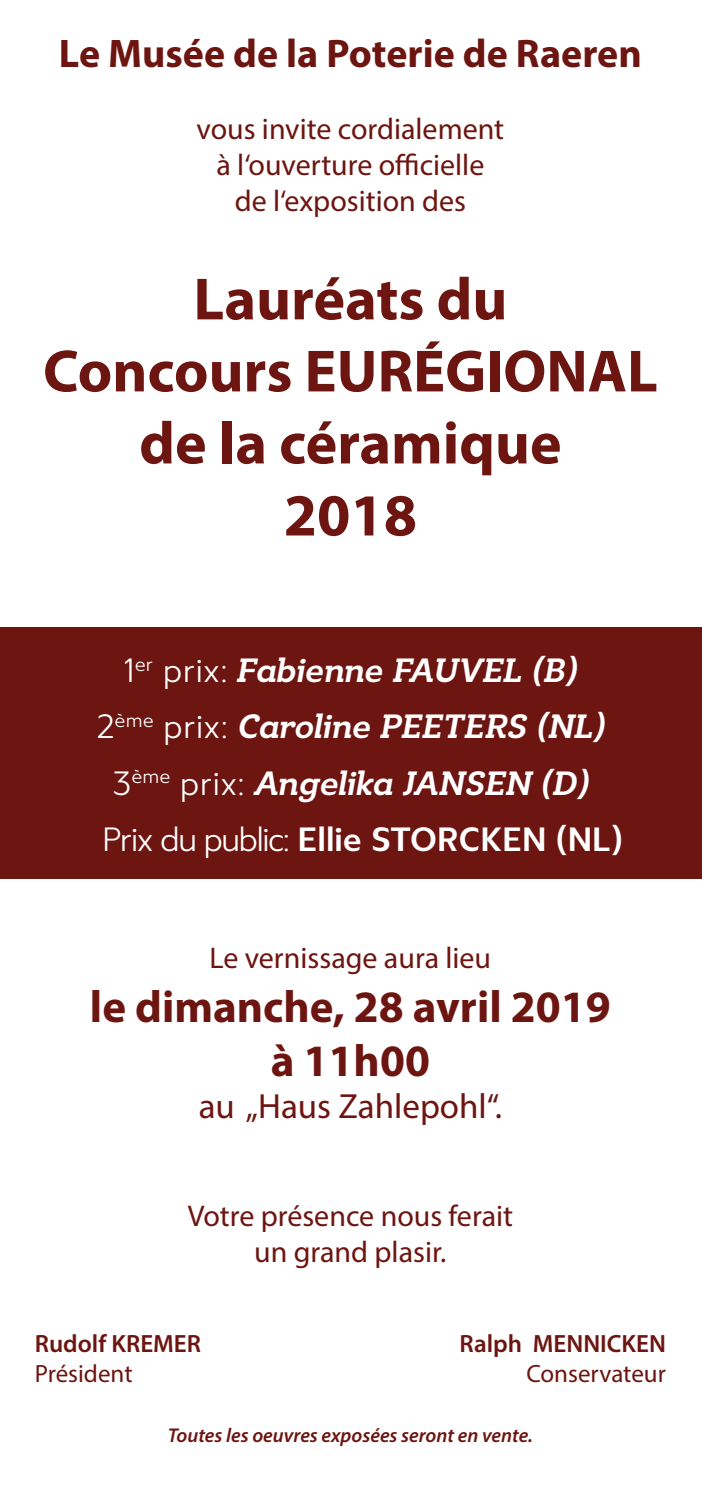
<style>
.page{position:relative;width:702px;height:1489px;background:#fff}
.page>*{position:absolute;margin:0;border:0;box-sizing:border-box;transform-origin:0 0}
.t1{font:700 60px/72px "Myriad Pro";color:#6d1510;text-align:center}
.t2{font:700 45px/54px "Myriad Pro";color:#6d1510;text-align:center}
.t3{font:700 40px "Myriad Pro";color:#6d1510}
.t4{font:italic 700 35px/56.2px "Ostbe Sans";letter-spacing:-.015em;color:#fff;text-align:center}
.t5{font:35px "Myriad Pro";color:#6d1510}
.t6{font:30px/36px "Myriad Pro";color:#6d1510;text-align:center}
.t7{font:600 25px "Myriad Pro";color:#6d1510}
.t8{font:25px "Myriad Pro";color:#6d1510}
.t9{font:italic 600 20px "Myriad Pro";color:#6d1510}
.s1{font-weight:400;font-style:normal}
.s2{font-style:normal}
</style>
<div class="page">
<div style="left:0;top:627px;width:702px;height:252px;background:#6d1510"></div>
<h3 class="t3" style="left:59px;top:28px;width:584px">Le Musée de la Poterie de Raeren</h3>
<p class="t6" style="left:196px;top:111px;width:309px">vous invite cordialement à l‘ouverture officielle<br>de l‘exposition des</p>
<h1 class="t1" style="left:43px;top:261px;width:616px">Lauréats du<br>Concours EURÉGIONAL de la céramique<br>2018</h1>
<p class="t4" style="left:96px;top:643px;width:528px"><span class="s1">1</span><sup>er</sup> <span class="s1">prix:</span> Fabienne FAUVEL (B)<br><span class="s1">2</span><sup>ème</sup> <span class="s1">prix:</span> Caroline PEETERS (NL)<br><span class="s1">3</span><sup>ème</sup> <span class="s1">prix:</span> Angelika JANSEN (D)<br><span class="s1">Prix du public:</span> <span class="s2">Ellie STORCKEN (NL)</span></p>
<p class="t6" style="left:209px;top:939px;width:283px">Le vernissage aura lieu</p>
<h2 class="t2" style="left:90px;top:978px;width:522px">le dimanche, 28 avril 2019 à 11h00</h2>
<p class="t5" style="left:199px;top:1084px;width:305px">au „Haus Zahlepohl“.</p>
<p class="t6" style="left:188px;top:1197px;width:327px">Votre présence nous ferait un grand plasir.</p>
<p class="t7" style="left:35px;top:1327px;width:168px">Rudolf KREMER</p>
<p class="t7" style="left:459px;top:1327px;width:208px">Ralph MENNICKEN</p>
<p class="t8" style="left:35px;top:1357px;width:99px">Président</p>
<p class="t8" style="left:526px;top:1357px;width:141px">Conservateur</p>
<p class="t9" style="left:168px;top:1422px;width:366px">Toutes les oeuvres exposées seront en vente.</p>
</div>
